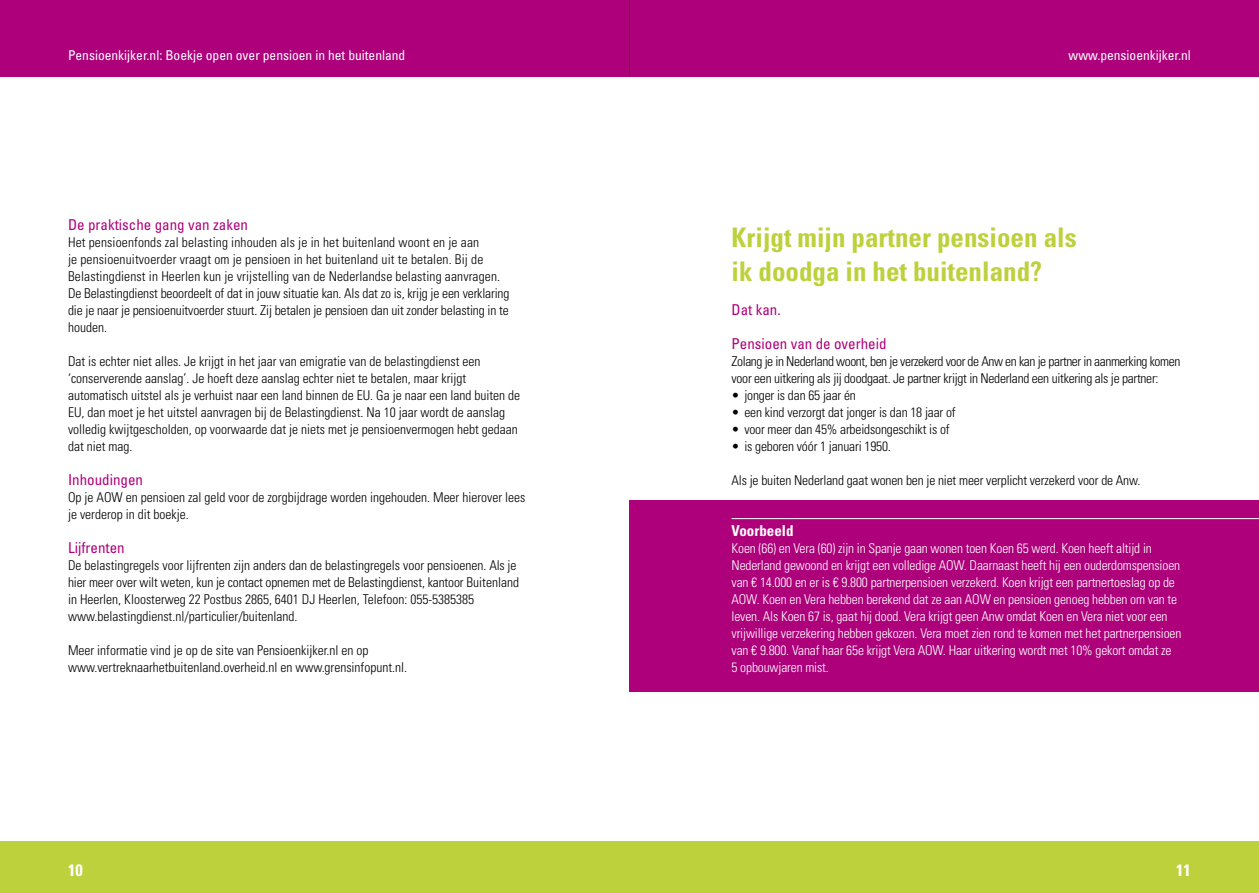
<style>
.page{position:relative;width:1259px;height:893px;background:#fff}
.page>*{position:absolute;margin:0;border:0;box-sizing:border-box;transform-origin:0 0}
.t1{font:700 condensed 27px/34px "Univers";color:#bdd13d}
.t2{font:700 condensed 16.5px "Univers";color:#fff}
.t3{font:condensed 15px "Univers";color:#ae007b}
.t4{font:700 condensed 15px "Univers";color:#fff}
.t5{font:300 condensed 13.5px/17px "Univers";color:#000}
.t6{font:300 condensed 13.5px/17px "Univers";letter-spacing:-.01em;color:#fff}
.t7{font:300 condensed 13.5px/17px "Univers";letter-spacing:-.02em;color:#000}
.t8{font:condensed 13.5px "Univers";color:#fff}
</style>
<div class="page">
<div style="left:0;top:842px;width:629px;height:51px;background:#bdd13d"></div>
<div style="left:629px;top:842px;width:630px;height:51px;background:#bdd13d"></div>
<div style="left:0;top:0;width:629px;height:77px;background:#ae007b"></div>
<div style="left:629px;top:500px;width:630px;height:192px;background:#ae007b"></div>
<hr style="left:731px;top:518px;width:528px;height:1px;background:#fff">
<div style="left:629px;top:0;width:630px;height:77px;background:#ae007b"></div>
<p class="t8" style="left:68px;top:46px;width:339px">Pensioenkijker.nl: Boekje open over pensioen in het buitenland</p>
<p class="t3" style="left:68px;top:215px;width:181px">De praktische gang van zaken</p>
<p class="t5" style="left:68px;top:233px;width:443px">Het pensioenfonds zal belasting inhouden als je in het buitenland woont en je aan<br>je pensioenuitvoerder vraagt om je pensioen in het buitenland uit te betalen. Bij de Belastingdienst in Heerlen kun je vrijstelling van de Nederlandse belasting aanvragen.<br>De Belastingdienst beoordeelt of dat in jouw situatie kan. Als dat zo is, krijg je een verklaring die je naar je pensioenuitvoerder stuurt. Zij betalen je pensioen dan uit zonder belasting in te houden.</p>
<p class="t5" style="left:68px;top:352px;width:453px">Dat is echter niet alles. Je krijgt in het jaar van emigratie van de belastingdienst een ‘conserverende aanslag’. Je hoeft deze aanslag echter niet te betalen, maar krijgt automatisch uitstel als je verhuist naar een land binnen de EU. Ga je naar een land buiten de EU, dan moet je het uitstel aanvragen bij de Belastingdienst. Na 10 jaar wordt de aanslag volledig kwijtgescholden, op voorwaarde dat je niets met je pensioenvermogen hebt gedaan dat niet mag.</p>
<p class="t3" style="left:68px;top:470px;width:76px">Inhoudingen</p>
<p class="t5" style="left:68px;top:489px;width:459px">Op je AOW en pensioen zal geld voor de zorgbijdrage worden ingehouden. Meer hierover lees je verderop in dit boekje.</p>
<p class="t3" style="left:68px;top:538px;width:58px">Lijfrenten</p>
<p class="t5" style="left:68px;top:557px;width:452px">De belastingregels voor lijfrenten zijn anders dan de belastingregels voor pensioenen. Als je hier meer over wilt weten, kun je contact opnemen met de Belastingdienst, kantoor Buitenland in Heerlen, Kloosterweg 22 Postbus 2865, 6401 DJ Heerlen, Telefoon: 055-5385385 www.belastingdienst.nl/particulier/buitenland.</p>
<p class="t5" style="left:68px;top:642px;width:340px">Meer informatie vind je op de site van Pensioenkijker.nl en op www.vertreknaarhetbuitenland.overheid.nl en www.grensinfopunt.nl.</p>
<p class="t8" style="left:1068px;top:46px;width:124px">www.pensioenkijker.nl</p>
<h1 class="t1" style="left:731px;top:220px;width:346px">Krijgt mijn partner pensioen als ik doodga in het buitenland?</h1>
<p class="t3" style="left:731px;top:300px;width:51px">Dat kan.</p>
<p class="t3" style="left:731px;top:334px;width:156px">Pensioen van de overheid</p>
<p class="t7" style="left:731px;top:352px;width:450px">Zolang je in Nederland woont, ben je verzekerd voor de Anw en kan je partner in aanmerking komen voor een uitkering als jij doodgaat. Je partner krijgt in Nederland een uitkering als je partner:</p>
<p class="t5" style="left:731px;top:386px;width:126px">• jonger is dan 65 jaar én</p>
<p class="t5" style="left:731px;top:403px;width:226px">• een kind verzorgt dat jonger is dan 18 jaar of</p>
<p class="t5" style="left:731px;top:420px;width:219px">• voor meer dan 45% arbeidsongeschikt is of</p>
<p class="t5" style="left:731px;top:437px;width:161px">• is geboren vóór 1 januari 1950.</p>
<p class="t5" style="left:731px;top:472px;width:410px">Als je buiten Nederland gaat wonen ben je niet meer verplicht verzekerd voor de Anw.</p>
<p class="t4" style="left:731px;top:521px;width:63px">Voorbeeld</p>
<p class="t6" style="left:731px;top:540px;width:451px">Koen (66) en Vera (60) zijn in Spanje gaan wonen toen Koen 65 werd. Koen heeft altijd in Nederland gewoond en krijgt een volledige AOW. Daarnaast heeft hij een ouderdomspensioen van € 14.000 en er is € 9.800 partnerpensioen verzekerd. Koen krijgt een partnertoeslag op de AOW. Koen en Vera hebben berekend dat ze aan AOW en pensioen genoeg hebben om van te leven. Als Koen 67 is, gaat hij dood. Vera krijgt geen Anw omdat Koen en Vera niet voor een vrijwillige verzekering hebben gekozen. Vera moet zien rond te komen met het partnerpensioen van € 9.800. Vanaf haar 65e krijgt Vera AOW. Haar uitkering wordt met 10% gekort omdat ze<br>5 opbouwjaren mist.</p>
<p class="t2" style="left:68px;top:860px;width:16px">10</p>
<p class="t2" style="left:1176px;top:860px;width:16px">11</p>
</div>
